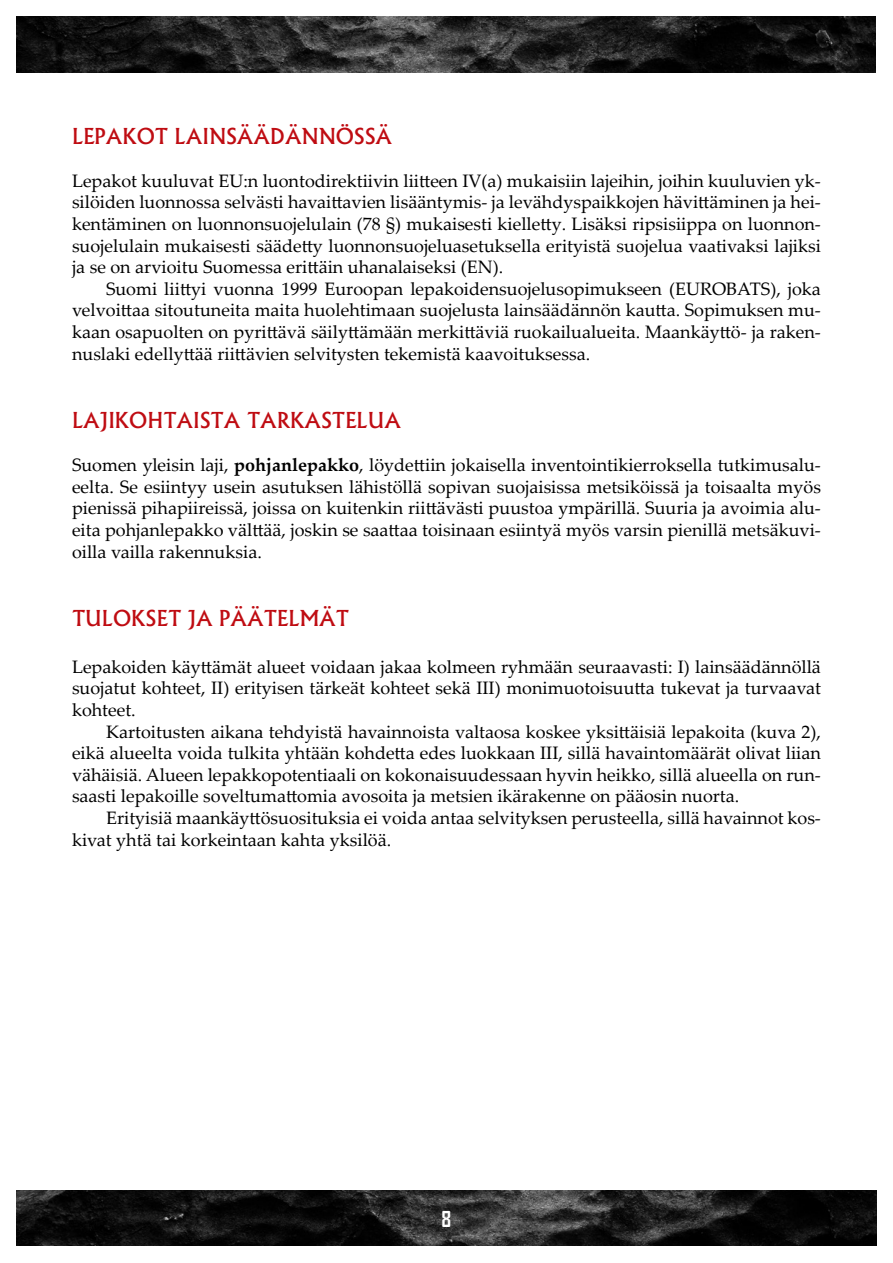
<style>
.page{position:relative;width:893px;height:1263px;background:#fff}
.page>*{position:absolute;margin:0;border:0;box-sizing:border-box;transform-origin:0 0}
.Perusotsikko{font:500 21px "Albertus";color:#bf0c12}
.t1{font:700 21px "Agency FB";color:#fff}
.Perusteksti{font:18px/21.6px "Palatino Linotype";color:#000;text-align:justify}
.Leipäteksti{font:18px/21.6px "Palatino Linotype";color:#000;text-align:justify}
.s1{font-weight:700}
</style>
<div class="page">
<img style="left:17px;top:1191px;width:859px;height:55px">
<img style="left:17px;top:17px;width:859px;height:55px">
<p class="Perusotsikko" style="left:72px;top:123px;width:322px">LEPAKOT LAINSÄÄDÄNNÖSSÄ</p>
<p class="Perusteksti" style="left:72px;top:169px;width:750px">Lepakot kuuluvat EU:n luontodirektiivin liitteen IV(a) mukaisiin lajeihin, joihin kuuluvien yk&shy;silöiden luonnossa selvästi havaittavien lisääntymis- ja levähdyspaikkojen hävittäminen ja hei&shy;kentäminen on luonnonsuojelulain (78 §) mukaisesti kielletty. Lisäksi ripsisiippa on luonnon&shy;suojelulain mukaisesti säädetty luonnonsuojeluasetuksella erityistä suojelua vaativaksi lajiksi ja se on arvioitu Suomessa erittäin uhanalaiseksi (EN).</p>
<p class="Leipäteksti" style="left:72px;top:277px;width:750px;text-indent:34px">Suomi liittyi vuonna 1999 Euroopan lepakoidensuojelusopimukseen (EUROBATS), joka velvoittaa sitoutuneita maita huolehtimaan suojelusta lainsäädännön kautta. Sopimuksen mu&shy;kaan osapuolten on pyrittävä säilyttämään merkittäviä ruokailualueita. Maankäyttö- ja raken&shy;nuslaki edellyttää riittävien selvitysten tekemistä kaavoituksessa.</p>
<p class="Perusotsikko" style="left:72px;top:407px;width:331px">LAJIKOHTAISTA TARKASTELUA</p>
<p class="Perusteksti" style="left:72px;top:454px;width:750px">Suomen yleisin laji, <span class="s1">pohjanlepakko</span>, löydettiin jokaisella inventointikierroksella tutkimusalu&shy;eelta. Se esiintyy usein asutuksen lähistöllä sopivan suojaisissa metsiköissä ja toisaalta myös pienissä pihapiireissä, joissa on kuitenkin riittävästi puustoa ympärillä. Suuria ja avoimia alu&shy;eita pohjanlepakko välttää, joskin se saattaa toisinaan esiintyä myös varsin pienillä metsäkuvi&shy;oilla vailla rakennuksia.</p>
<p class="Perusotsikko" style="left:72px;top:605px;width:278px">TULOKSET JA PÄÄTELMÄT</p>
<p class="Perusteksti" style="left:72px;top:655px;width:750px">Lepakoiden käyttämät alueet voidaan jakaa kolmeen ryhmään seuraavasti: I) lainsäädännöllä suojatut kohteet, II) erityisen tärkeät kohteet sekä III) monimuotoisuutta tukevat ja turvaavat kohteet.</p>
<p class="Leipäteksti" style="left:72px;top:720px;width:750px;text-indent:34px">Kartoitusten aikana tehdyistä havainnoista valtaosa koskee yksittäisiä lepakoita (kuva 2), eikä alueelta voida tulkita yhtään kohdetta edes luokkaan III, sillä havaintomäärät olivat liian vähäisiä. Alueen lepakkopotentiaali on kokonaisuudessaan hyvin heikko, sillä alueella on run&shy;saasti lepakoille soveltumattomia avosoita ja metsien ikärakenne on pääosin nuorta.</p>
<p class="Leipäteksti" style="left:72px;top:806px;width:750px;text-indent:34px">Erityisiä maankäyttösuosituksia ei voida antaa selvityksen perusteella, sillä havainnot kos&shy;kivat yhtä tai korkeintaan kahta yksilöä.</p>
<p class="t1" style="left:442px;top:1206px;width:11px">8</p>
</div>
